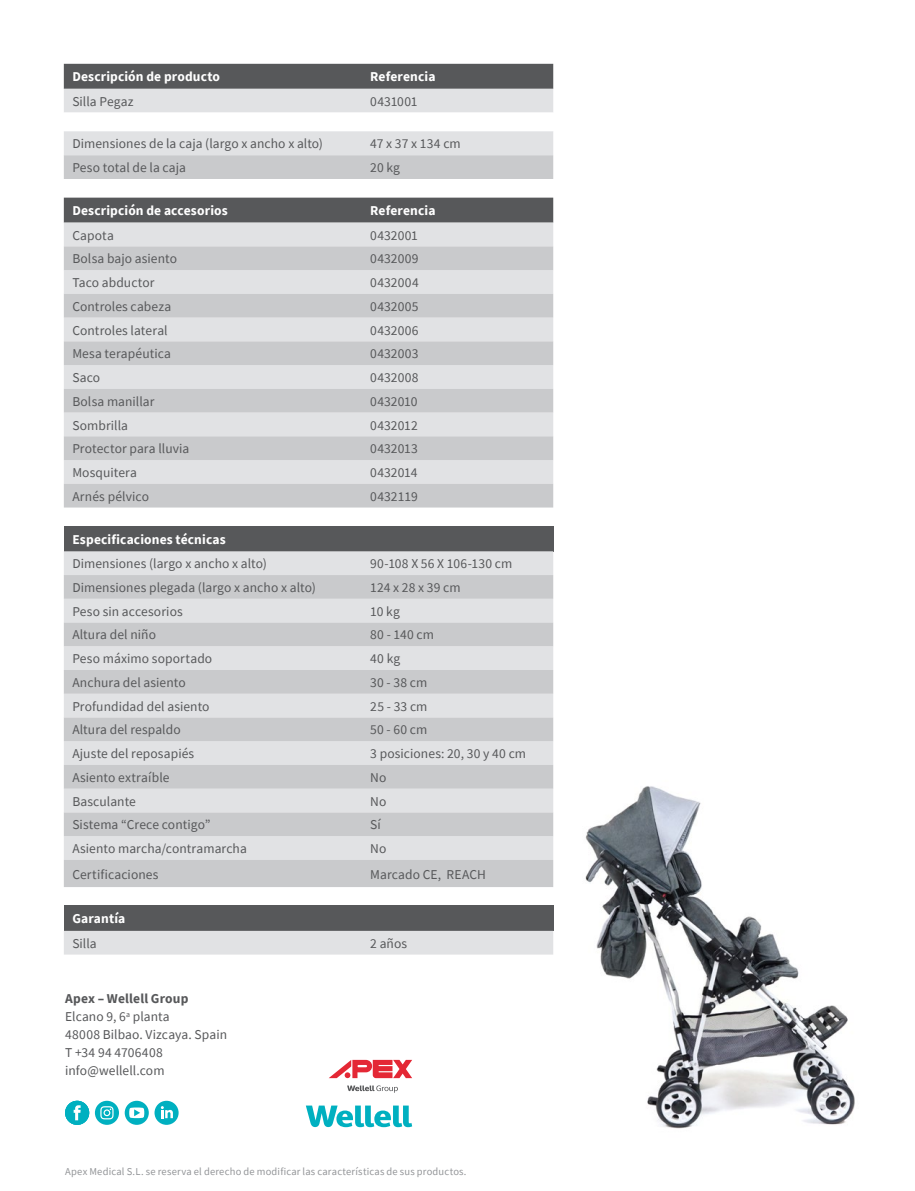
<style>
.page{position:relative;width:915px;height:1191px;background:#fff}
.page>*{position:absolute;margin:0;border:0;box-sizing:border-box;transform-origin:0 0}
.t1{font:13.5px/18px "Source Sans Pro";letter-spacing:.005em;color:#57585a}
.t2{font:700 13.5px "Source Sans Pro";letter-spacing:.01em;color:#fff}
.t3{font:10.5px "Source Sans Pro";letter-spacing:.02em;color:#939598}
.s1{font-weight:700}
</style>
<div class="page">
<div style="left:64px;top:64px;width:489px;height:25px;background:#57585a"></div>
<div style="left:64px;top:89px;width:489px;height:66px;background:#e1e2e4"></div>
<svg style="left:64px;top:113px;width:489px;height:18px"></svg>
<svg style="left:64px;top:155px;width:489px;height:352px;background:#cdced0"></svg>
<div style="left:64px;top:526px;width:489px;height:25px;background:#57585a"></div>
<div style="left:64px;top:551px;width:489px;height:24px;background:#e1e2e4"></div>
<svg style="left:64px;top:575px;width:489px;height:312px;background:#d4d5d7"></svg>
<div style="left:64px;top:906px;width:489px;height:25px;background:#57585a"></div>
<div style="left:64px;top:931px;width:489px;height:23px;background:#e1e2e4"></div>
<img style="left:585px;top:786px;width:270px;height:343px">
<svg style="left:306px;top:1105px;width:106px;height:22px"></svg>
<svg style="left:329px;top:1059px;width:83px;height:19px"></svg>
<svg style="left:347px;top:1085px;width:51px;height:7px"></svg>
<div style="left:125px;top:1100px;width:24px;height:24px;background:#00b0c0;border-radius:50%"></div>
<div style="left:154px;top:1100px;width:24px;height:24px;background:#00b0c0;border-radius:50%"></div>
<svg style="left:161px;top:1106px;width:12px;height:12px"></svg>
<svg style="left:95px;top:1100px;width:24px;height:24px"></svg>
<svg style="left:100px;top:1106px;width:13px;height:13px"></svg>
<svg style="left:129px;top:1107px;width:15px;height:11px"></svg>
<div style="left:65px;top:1100px;width:24px;height:24px;background:#00b0c0;border-radius:50%"></div>
<svg style="left:74px;top:1105px;width:7px;height:15px"></svg>
<p class="t2" style="left:72px;top:68px;width:149px">Descripción de producto</p>
<p class="t2" style="left:370px;top:68px;width:67px">Referencia</p>
<p class="t1" style="left:72px;top:92px;width:63px">Silla Pegaz</p>
<p class="t1" style="left:370px;top:92px;width:49px">0431001</p>
<p class="t1" style="left:72px;top:135px;width:252px">Dimensiones de la caja (largo x ancho x alto)</p>
<p class="t1" style="left:370px;top:135px;width:92px">47 x 37 x 134 cm</p>
<p class="t1" style="left:72px;top:159px;width:115px">Peso total de la caja</p>
<p class="t1" style="left:370px;top:159px;width:31px">20 kg</p>
<p class="t2" style="left:72px;top:202px;width:157px">Descripción de accesorios</p>
<p class="t2" style="left:370px;top:202px;width:67px">Referencia</p>
<p class="t1" style="left:72px;top:226px;width:43px">Capota</p>
<p class="t1" style="left:370px;top:226px;width:49px">0432001</p>
<p class="t1" style="left:72px;top:250px;width:106px">Bolsa bajo asiento</p>
<p class="t1" style="left:370px;top:250px;width:50px">0432009</p>
<p class="t1" style="left:72px;top:273px;width:84px">Taco abductor</p>
<p class="t1" style="left:370px;top:273px;width:50px">0432004</p>
<p class="t1" style="left:72px;top:297px;width:100px">Controles cabeza</p>
<p class="t1" style="left:370px;top:297px;width:50px">0432005</p>
<p class="t1" style="left:72px;top:321px;width:97px">Controles lateral</p>
<p class="t1" style="left:370px;top:321px;width:50px">0432006</p>
<p class="t1" style="left:72px;top:345px;width:100px">Mesa terapéutica</p>
<p class="t1" style="left:370px;top:345px;width:50px">0432003</p>
<p class="t1" style="left:72px;top:368px;width:29px">Saco</p>
<p class="t1" style="left:370px;top:368px;width:50px">0432008</p>
<p class="t1" style="left:72px;top:392px;width:84px">Bolsa manillar</p>
<p class="t1" style="left:370px;top:392px;width:49px">0432010</p>
<p class="t1" style="left:72px;top:416px;width:57px">Sombrilla</p>
<p class="t1" style="left:370px;top:416px;width:49px">0432012</p>
<p class="t1" style="left:72px;top:440px;width:119px">Protector para lluvia</p>
<p class="t1" style="left:370px;top:440px;width:49px">0432013</p>
<p class="t1" style="left:72px;top:463px;width:66px">Mosquitera</p>
<p class="t1" style="left:370px;top:463px;width:49px">0432014</p>
<p class="t1" style="left:72px;top:487px;width:78px">Arnés pélvico</p>
<p class="t1" style="left:370px;top:487px;width:49px">0432119</p>
<p class="t2" style="left:72px;top:530px;width:155px">Especificaciones técnicas</p>
<p class="t1" style="left:72px;top:554px;width:196px">Dimensiones (largo x ancho x alto)</p>
<p class="t1" style="left:370px;top:554px;width:144px">90-108 X 56 X 106-130 cm</p>
<p class="t1" style="left:72px;top:578px;width:245px">Dimensiones plegada (largo x ancho x alto)</p>
<p class="t1" style="left:370px;top:578px;width:92px">124 x 28 x 39 cm</p>
<p class="t1" style="left:72px;top:602px;width:112px">Peso sin accesorios</p>
<p class="t1" style="left:370px;top:602px;width:31px">10 kg</p>
<p class="t1" style="left:72px;top:626px;width:85px">Altura del niño</p>
<p class="t1" style="left:370px;top:626px;width:65px">80 - 140 cm</p>
<p class="t1" style="left:72px;top:649px;width:141px">Peso máximo soportado</p>
<p class="t1" style="left:370px;top:649px;width:32px">40 kg</p>
<p class="t1" style="left:72px;top:673px;width:115px">Anchura del asiento</p>
<p class="t1" style="left:370px;top:673px;width:59px">30 - 38 cm</p>
<p class="t1" style="left:72px;top:697px;width:139px">Profundidad del asiento</p>
<p class="t1" style="left:370px;top:697px;width:59px">25 - 33 cm</p>
<p class="t1" style="left:72px;top:721px;width:110px">Altura del respaldo</p>
<p class="t1" style="left:370px;top:721px;width:59px">50 - 60 cm</p>
<p class="t1" style="left:72px;top:744px;width:123px">Ajuste del reposapiés</p>
<p class="t1" style="left:370px;top:744px;width:157px">3 posiciones: 20, 30 y 40 cm</p>
<p class="t1" style="left:72px;top:768px;width:99px">Asiento extraíble</p>
<p class="t1" style="left:370px;top:768px;width:18px">No</p>
<p class="t1" style="left:72px;top:792px;width:65px">Basculante</p>
<p class="t1" style="left:370px;top:792px;width:18px">No</p>
<p class="t1" style="left:72px;top:816px;width:140px">Sistema “Crece contigo”</p>
<p class="t1" style="left:370px;top:816px;width:12px">Sí</p>
<p class="t1" style="left:72px;top:839px;width:176px">Asiento marcha/contramarcha</p>
<p class="t1" style="left:370px;top:839px;width:18px">No</p>
<p class="t1" style="left:72px;top:865px;width:88px">Certificaciones</p>
<p class="t1" style="left:370px;top:865px;width:117px">Marcado CE, REACH</p>
<p class="t2" style="left:72px;top:909px;width:54px">Garantía</p>
<p class="t1" style="left:72px;top:934px;width:26px">Silla</p>
<p class="t1" style="left:370px;top:934px;width:38px">2 años</p>
<p class="t1" style="left:65px;top:989px;width:163px"><span class="s1">Apex – Wellell Group<br></span>Elcano 9, 6<sup>a</sup> planta<br>48008 Bilbao. Vizcaya. Spain<br>T +34 94 4706408 info@wellell.com</p>
<p class="t3" style="left:65px;top:1165px;width:403px">Apex Medical S.L. se reserva el derecho de modificar las características de sus productos.</p>
</div>
